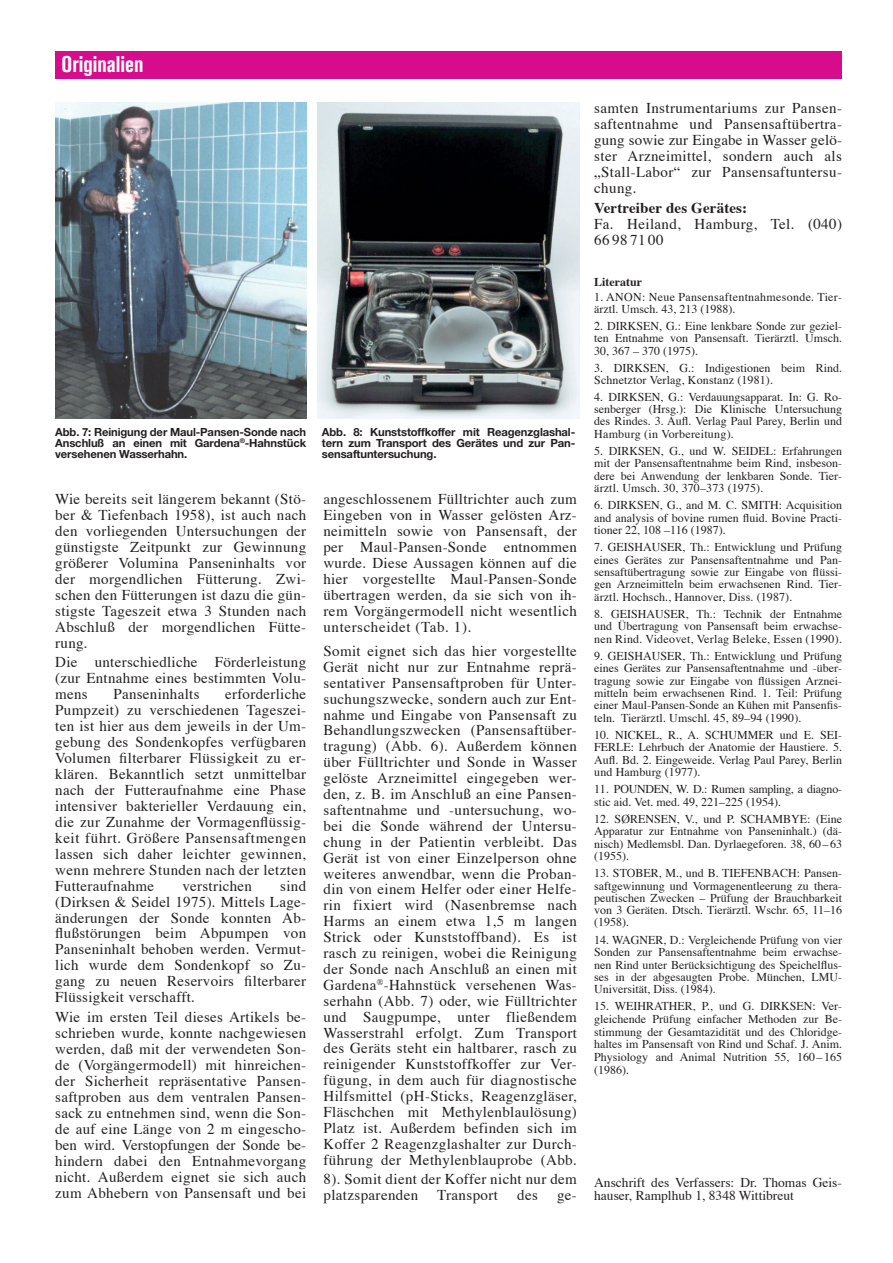
<style>
.page{position:relative;width:893px;height:1263px;background:#fff}
.page>*{position:absolute;margin:0;border:0;box-sizing:border-box;transform-origin:0 0}
.t1{font:700 22.5px "Akzidenz Grot Con BQ";color:#fff}
.t2{font:15px/15.9px "Times";letter-spacing:.025em;color:#231f20;text-align:justify}
.t3{font:700 15px "Times";letter-spacing:.01em;color:#231f20}
.t4{font:13.5px/12.8px "Times";color:#231f20}
.t5{font:12px/12.3px "Times";color:#231f20;text-align:justify}
.t6{font:12px/12.3px "Times";letter-spacing:-.025em;color:#231f20}
.t7{font:12px/12px "Times";letter-spacing:.025em;color:#231f20}
.t8{font:700 12px "Times";color:#231f20}
.t9{font:700 11.25px/10.8px "Helvetica Neue LT";letter-spacing:-.01em;color:#231f20;text-align:justify}
</style>
<div class="page">
<img style="left:55px;top:102px;width:251px;height:317px">
<img style="left:317px;top:102px;width:262px;height:317px">
<div style="left:55px;top:51px;width:787px;height:28px;background:#d70c8c"></div>
<h1 class="t1" style="left:62px;top:56px;width:83px">Originalien</h1>
<p class="t9" style="left:55px;top:428px;width:252px">Abb. 7: Reinigung der Maul-Pansen-Sonde nach Anschluß an einen mit Gardena<sup>®</sup>-Hahnstück versehenen Wasserhahn.</p>
<p class="t9" style="left:322px;top:428px;width:255px">Abb. 8: Kunststoffkoffer mit Reagenzglashal&shy;tern zum Transport des Gerätes und zur Pan&shy;sensaftuntersuchung.</p>
<p class="t2" style="left:55px;top:492px;width:252px">Wie bereits seit längerem bekannt (Stö&shy;ber &amp; Tiefenbach 1958), ist auch nach den vorliegenden Untersuchungen der günstigste Zeitpunkt zur Gewinnung größerer Volumina Panseninhalts vor der morgendlichen Fütterung. Zwi&shy;schen den Fütterungen ist dazu die gün&shy;stigste Tageszeit etwa 3 Stunden nach Abschluß der morgendlichen Fütte&shy;rung.</p>
<p class="t2" style="left:55px;top:655px;width:252px">Die unterschiedliche Förderleistung (zur Entnahme eines bestimmten Volu&shy;mens</p>
<p class="t2" style="left:323px;top:492px;width:255px">angeschlossenem Fülltrichter auch zum Eingeben von in Wasser gelösten Arz&shy;neimitteln sowie von Pansensaft, der per Maul-Pansen-Sonde entnommen wurde. Diese Aussagen können auf die hier vorgestellte Maul-Pansen-Sonde übertragen werden, da sie sich von ih&shy;rem Vorgängermodell nicht wesentlich unterscheidet (Tab. 1).</p>
<p class="t2" style="left:323px;top:644px;width:255px">Somit eignet sich das hier vorgestellte Gerät nicht nur zur Entnahme reprä&shy;sentativer Pansensaftproben für Unter&shy;suchungszwecke, sondern auch zur Ent&shy;nahme und Eingabe von Pansensaft zu Behandlungszwecken (Pansensaftüber&shy;tragung) (Abb. 6). Außerdem können über Fülltrichter und Sonde in Wasser gelöste Arzneimittel eingegeben wer&shy;den, z. B. im Anschluß an eine Pansen&shy;saftentnahme und -untersuchung, wo&shy;bei die Sonde während der Untersu&shy;chung in der Patientin verbleibt. Das Gerät ist von einer Einzelperson ohne weiteres anwendbar, wenn die Proban&shy;din von einem Helfer oder einer Helfe&shy;rin fixiert wird (Nasenbremse nach Harms an einem etwa 1,5 m langen Strick oder Kunststoffband). Es ist rasch zu reinigen, wobei die Reinigung der Sonde nach Anschluß an einen mit Gardena<sup>®</sup>-Hahnstück versehenen Was&shy;serhahn (Abb. 7) oder, wie Fülltrichter und Saugpumpe, unter fließendem Wasserstrahl erfolgt. Zum Transport des Geräts steht ein haltbarer, rasch zu reinigender Kunststoffkoffer zur Ver&shy;fügung, in dem auch für diagnostische Hilfsmittel (pH-Sticks, Reagenzgläser, Fläschchen mit Methylenblaulösung)<br>Platz ist. Außerdem befinden sich im Koffer 2 Reagenzglashalter zur Durch&shy;führung der Methylenblauprobe (Abb.</p>
<p class="t2" style="left:323px;top:1172px;width:255px">8). Somit dient der Koffer nicht nur dem platzsparenden</p>
<p class="t2" style="left:55px;top:687px;width:252px;text-indent:170px">erforderliche Pumpzeit) zu verschiedenen Tageszei&shy;ten ist hier aus dem jeweils in der Um&shy;gebung des Sondenkopfes verfügbaren Volumen filterbarer Flüssigkeit zu er&shy;klären. Bekanntlich setzt unmittelbar nach der Futteraufnahme eine Phase intensiver bakterieller Verdauung ein, die zur Zunahme der Vormagenflüssig&shy;keit führt. Größere Pansensaftmengen lassen sich daher leichter gewinnen, wenn mehrere Stunden nach der letzten Futteraufnahme</p>
<p class="t2" style="left:113px;top:687px;width:88px">Panseninhalts</p>
<p class="t2" style="left:55px;top:879px;width:252px;text-indent:225px">sind (Dirksen &amp; Seidel 1975). Mittels Lage&shy;änderungen der Sonde konnten Ab&shy;flußstörungen beim Abpumpen von Panseninhalt behoben werden. Vermut&shy;lich wurde dem Sondenkopf so Zu&shy;gang zu neuen Reservoirs filterbarer Flüssigkeit verschafft.</p>
<p class="t2" style="left:55px;top:1010px;width:252px">Wie im ersten Teil dieses Artikels be&shy;schrieben wurde, konnte nachgewiesen werden, daß mit der verwendeten Son&shy;de (Vorgängermodell) mit hinreichen&shy;der Sicherheit repräsentative Pansen&shy;saftproben aus dem ventralen Pansen&shy;sack zu entnehmen sind, wenn die Son&shy;de auf eine Länge von 2 m eingescho&shy;ben wird. Verstopfungen der Sonde be&shy;hindern dabei den Entnahmevorgang nicht. Außerdem eignet sie sich auch zum Abhebern von Pansensaft und bei</p>
<p class="t2" style="left:182px;top:879px;width:71px">verstrichen</p>
<p class="t2" style="left:437px;top:1188px;width:62px">Transport</p>
<p class="t2" style="left:517px;top:1188px;width:22px">des</p>
<p class="t2" style="left:557px;top:1188px;width:21px">ge-</p>
<p class="t2" style="left:594px;top:102px;width:249px">samten Instrumentariums zur Pansen&shy;saftentnahme und Pansensaftübertra&shy;gung sowie zur Eingabe in Wasser gelö&shy;ster Arzneimittel, sondern auch als „Stall-Labor“ zur Pansensaftuntersu&shy;chung.</p>
<p class="t3" style="left:594px;top:201px;width:155px">Vertreiber des Gerätes:</p>
<p class="t2" style="left:594px;top:217px;width:249px">Fa. Heiland, Hamburg, Tel. (040)<br>66 98 71 00</p>
<p class="t8" style="left:594px;top:277px;width:49px">Literatur</p>
<p class="t7" style="left:594px;top:292px;width:249px">1. ANON: Neue Pansensaftentnahmesonde. Tier&shy;ärztl. Umsch. 43, 213 (1988).</p>
<p class="t5" style="left:594px;top:321px;width:249px">2. DIRKSEN, G.: Eine lenkbare Sonde zur geziel&shy;ten Entnahme von Pansensaft. Tierärztl. Umsch.<br>30, 367 – 370 (1975).</p>
<p class="t5" style="left:594px;top:363px;width:249px">3. DIRKSEN, G.: Indigestionen beim Rind.<br>Schnetztor Verlag, Konstanz (1981).</p>
<p class="t5" style="left:594px;top:392px;width:249px">4. DIRKSEN, G.: Verdauungsapparat. In: G. Ro&shy;senberger (Hrsg.): Die Klinische Untersuchung des Rindes. 3. Aufl. Verlag Paul Parey, Berlin und Hamburg (in Vorbereitung).</p>
<p class="t5" style="left:594px;top:446px;width:249px">5. DIRKSEN, G., und W. SEIDEL: Erfahrungen mit der Pansensaftentnahme beim Rind, insbeson&shy;dere bei Anwendung der lenkbaren Sonde. Tier&shy;ärztl. Umsch. 30, 370–373 (1975).</p>
<p class="t5" style="left:594px;top:500px;width:249px">6. DIRKSEN, G., and M. C. SMITH: Acquisition and analysis of bovine rumen fluid. Bovine Practi&shy;tioner 22, 108 –116 (1987).</p>
<p class="t5" style="left:594px;top:542px;width:249px">7. GEISHAUSER, Th.: Entwicklung und Prüfung eines Gerätes zur Pansensaftentnahme und Pan&shy;sensaftübertragung sowie zur Eingabe von flüssi&shy;gen Arzneimitteln beim erwachsenen Rind. Tier&shy;ärztl. Hochsch., Hannover, Diss. (1987).</p>
<p class="t5" style="left:594px;top:609px;width:249px">8. GEISHAUSER, Th.: Technik der Entnahme und Übertragung von Pansensaft beim erwachse&shy;nen Rind. Videovet, Verlag Beleke, Essen (1990).</p>
<p class="t5" style="left:594px;top:651px;width:249px">9. GEISHAUSER, Th.: Entwicklung und Prüfung eines Gerätes zur Pansensaftentnahme und -über&shy;tragung sowie zur Eingabe von flüssigen Arznei&shy;mitteln beim erwachsenen Rind. 1. Teil: Prüfung einer Maul-Pansen-Sonde an Kühen mit Pansenfis&shy;teln. Tierärztl. Umschl. 45, 89–94 (1990).</p>
<p class="t5" style="left:594px;top:730px;width:249px">10. NICKEL, R., A. SCHUMMER und E. SEI-FERLE: Lehrbuch der Anatomie der Haustiere. 5.<br>Aufl. Bd. 2. Eingeweide. Verlag Paul Parey, Berlin und Hamburg (1977).</p>
<p class="t6" style="left:594px;top:784px;width:249px">11. POUNDEN, W. D.: Rumen sampling, a diagno&shy;stic aid. Vet. med. 49, 221–225 (1954).</p>
<p class="t5" style="left:594px;top:814px;width:249px">12. SØRENSEN, V., und P. SCHAMBYE: (Eine Apparatur zur Entnahme von Panseninhalt.) (dä&shy;nisch) Medlemsbl. Dan. Dyrlaegeforen. 38, 60 – 63 (1955).</p>
<p class="t5" style="left:594px;top:868px;width:249px">13. STOBER, M., und B. TIEFENBACH: Pansen&shy;saftgewinnung und Vormagenentleerung zu thera&shy;peutischen Zwecken – Prüfung der Brauchbarkeit von 3 Geräten. Dtsch. Tierärztl. Wschr. 65, 11–16 (1958).</p>
<p class="t5" style="left:594px;top:935px;width:249px">14. WAGNER, D.: Vergleichende Prüfung von vier Sonden zur Pansensaftentnahme beim erwachse&shy;nen Rind unter Berücksichtigung des Speichelflus&shy;ses in der abgesaugten Probe. München, LMU-Universität, Diss. (1984).</p>
<p class="t5" style="left:594px;top:1001px;width:249px;line-height:12.8px">15. WEIHRATHER, P., und G. DIRKSEN: Ver&shy;gleichende Prüfung einfacher Methoden zur Be&shy;stimmung der Gesamtazidität und des Chloridge&shy;haltes im Pansensaft von Rind und Schaf. J. Anim.<br>Physiology and Animal Nutrition 55, 160 – 165 (1986).</p>
<p class="t4" style="left:594px;top:1177px;width:249px">Anschrift des Verfassers: Dr. Thomas Geis&shy;hauser, Ramplhub 1, 8348 Wittibreut</p>
</div>
